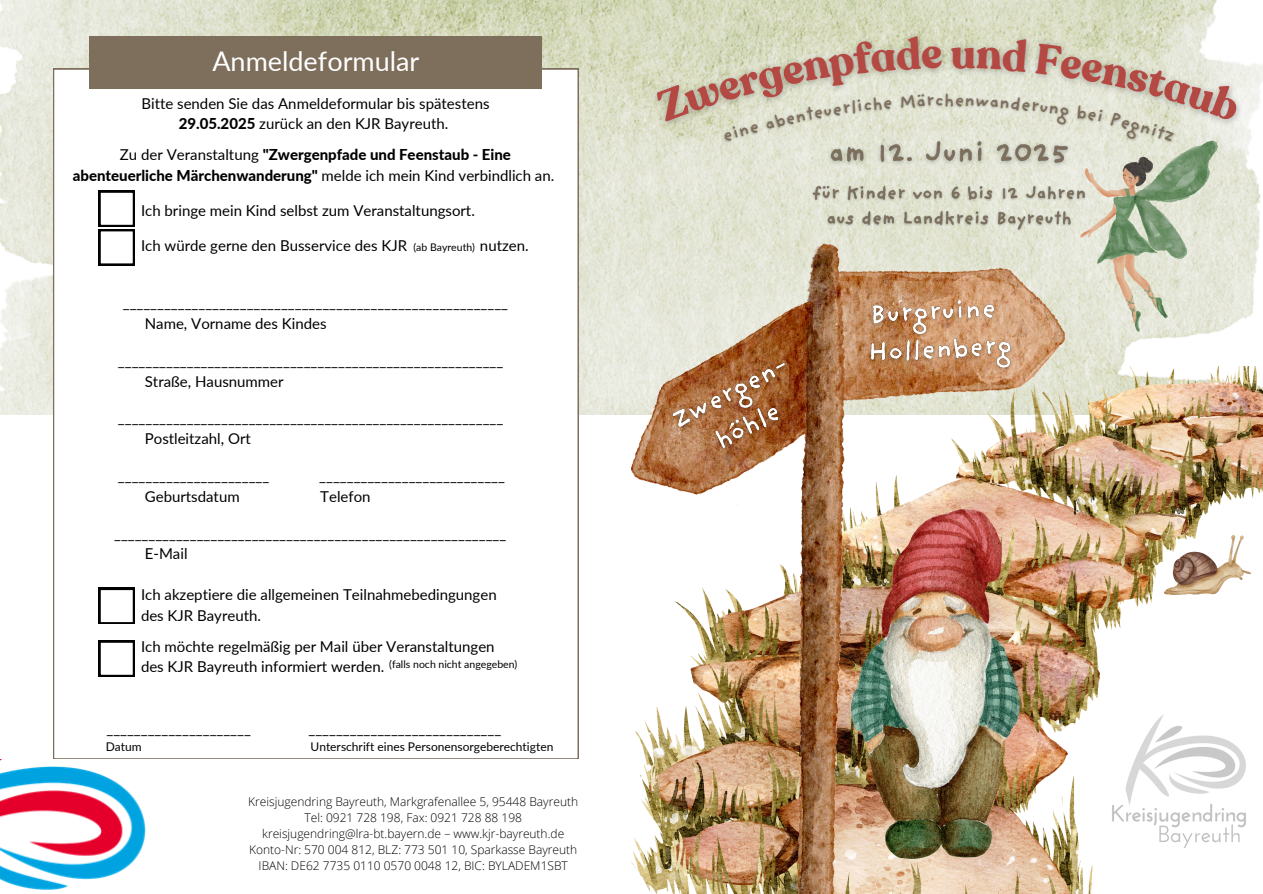
<style>
.page{position:relative;width:1263px;height:894px;background:#fff}
.page>*{position:absolute;margin:0;border:0;box-sizing:border-box;transform-origin:0 0}
.t1{font:27px "Lato";color:#fff}
.t2{font:700 18px "Providence Sans Pro";color:#7e6e5c}
.t3{font:15px/20.7px "Lato";color:#000}
.t4{font:800 15px/20.7px "Lato";color:#000;text-align:center}
.t5{font:300 12px/16px "Open Sans";color:#000;text-align:center}
.t6{font:12px "Lato";color:#000}
.t7{font:10.5px "Lato";color:#000}
.s1{font-weight:800}
.s2{font-weight:400}
</style>
<div class="page">
<img style="left:0;top:0;width:1263px;height:414px">
<svg style="left:53px;top:69px;width:526px;height:689px"></svg>
<img style="left:1071px;top:367px;width:192px;height:526px">
<div style="left:89px;top:36px;width:453px;height:53px;background:#7e6e5c"></div>
<img style="left:0;top:759px;width:146px;height:131px">
<div style="left:99px;top:587px;width:36px;height:37px;background:#000"></div>
<svg style="left:100px;top:590px;width:33px;height:33px"></svg>
<svg style="left:99px;top:640px;width:36px;height:36px"></svg>
<img style="left:1092px;top:694px;width:171px;height:173px">
<img style="left:631px;top:243px;width:440px;height:650px">
<img style="left:1080px;top:143px;width:137px;height:188px">
<img style="left:852px;top:509px;width:167px;height:349px">
<img style="left:1165px;top:536px;width:85px;height:58px">
<img style="left:822px;top:151px;width:255px;height:21px">
<img style="left:639px;top:25px;width:619px;height:118px">
<img style="left:661px;top:345px;width:159px;height:129px">
<img style="left:860px;top:289px;width:160px;height:94px">
<img style="left:717px;top:88px;width:463px;height:63px">
<img style="left:807px;top:180px;width:283px;height:55px">
<svg style="left:99px;top:190px;width:36px;height:75px"></svg>
<svg style="left:655px;top:36px;width:288px;height:106px;background:#d2d5c0"></svg>
<svg style="left:951px;top:37px;width:292px;height:104px;background:#d8daca"></svg>
<p class="t1" style="left:212px;top:44px;width:209px">Anmeldeformular</p>
<p class="t3" style="left:141px;top:93px;width:350px;text-align:center">Bitte senden Sie das Anmeldeformular bis spätestens<br><span class="s1">29.05.2025</span> zurück an den KJR Bayreuth.</p>
<h3 class="t4" style="left:73px;top:144px;width:483px"><span class="s2">Zu der Veranstaltung</span> "Zwergenpfade und Feenstaub - Eine abenteuerliche Märchenwanderung" <span class="s2">melde ich mein Kind verbindlich an.</span></h3>
<h1 class="t3" style="left:141px;top:199px;width:335px">Ich bringe mein Kind selbst zum Veranstaltungsort.</h1>
<h4 class="t3" style="left:141px;top:234px;width:268px">Ich würde gerne den Busservice des KJR</h4>
<h4 class="t3" style="left:480px;top:234px;width:50px">nutzen.</h4>
<p class="t7" style="left:413px;top:240px;width:63px">(ab Bayreuth)</p>
<p class="t3" style="left:145px;top:292px;width:365px;text-indent:-22px">________________________________________________________<br>Name, Vorname des Kindes</p>
<p class="t3" style="left:145px;top:349px;width:360px;text-indent:-27px">________________________________________________________<br>Straße, Hausnummer</p>
<h5 class="t3" style="left:145px;top:407px;width:360px;text-indent:-27px">________________________________________________________<br>Postleitzahl, Ort</h5>
<h5 class="t3" style="left:118px;top:464px;width:153px">______________________</h5>
<h5 class="t3" style="left:319px;top:464px;width:187px">___________________________</h5>
<h5 class="t3" style="left:145px;top:485px;width:96px">Geburtsdatum</h5>
<h5 class="t3" style="left:320px;top:485px;width:52px">Telefon</h5>
<h5 class="t3" style="left:145px;top:522px;width:363px;text-indent:-31px">_________________________________________________________<br>E-Mail</h5>
<h5 class="t3" style="left:141px;top:584px;width:357px">Ich akzeptiere die allgemeinen Teilnahmebedingungen des KJR Bayreuth.</h5>
<h5 class="t3" style="left:141px;top:635px;width:355px">Ich möchte regelmäßig per Mail über Veranstaltungen des KJR Bayreuth informiert werden.</h5>
<p class="t7" style="left:389px;top:657px;width:130px">(falls noch nicht angegeben)</p>
<h5 class="t3" style="left:106px;top:718px;width:146px">_____________________</h5>
<h5 class="t3" style="left:309px;top:718px;width:194px">____________________________</h5>
<h5 class="t6" style="left:106px;top:739px;width:37px">Datum</h5>
<h5 class="t6" style="left:310px;top:739px;width:244px">Unterschrift eines Personensorgeberechtigten</h5>
<p class="t5" style="left:248px;top:792px;width:331px">Kreisjugendring Bayreuth, Markgrafenallee 5, 95448 Bayreuth Tel: 0921 728 198, Fax: 0921 728 88 198 kreisjugendring@lra-bt.bayern.de – www.kjr-bayreuth.de Konto-Nr: 570 004 812, BLZ: 773 501 10, Sparkasse Bayreuth IBAN: DE62 7735 0110 0570 0048 12, BIC: BYLADEM1SBT</p>
<p class="t2" style="left:944px;top:94px;width:12px">h</p>
</div>
